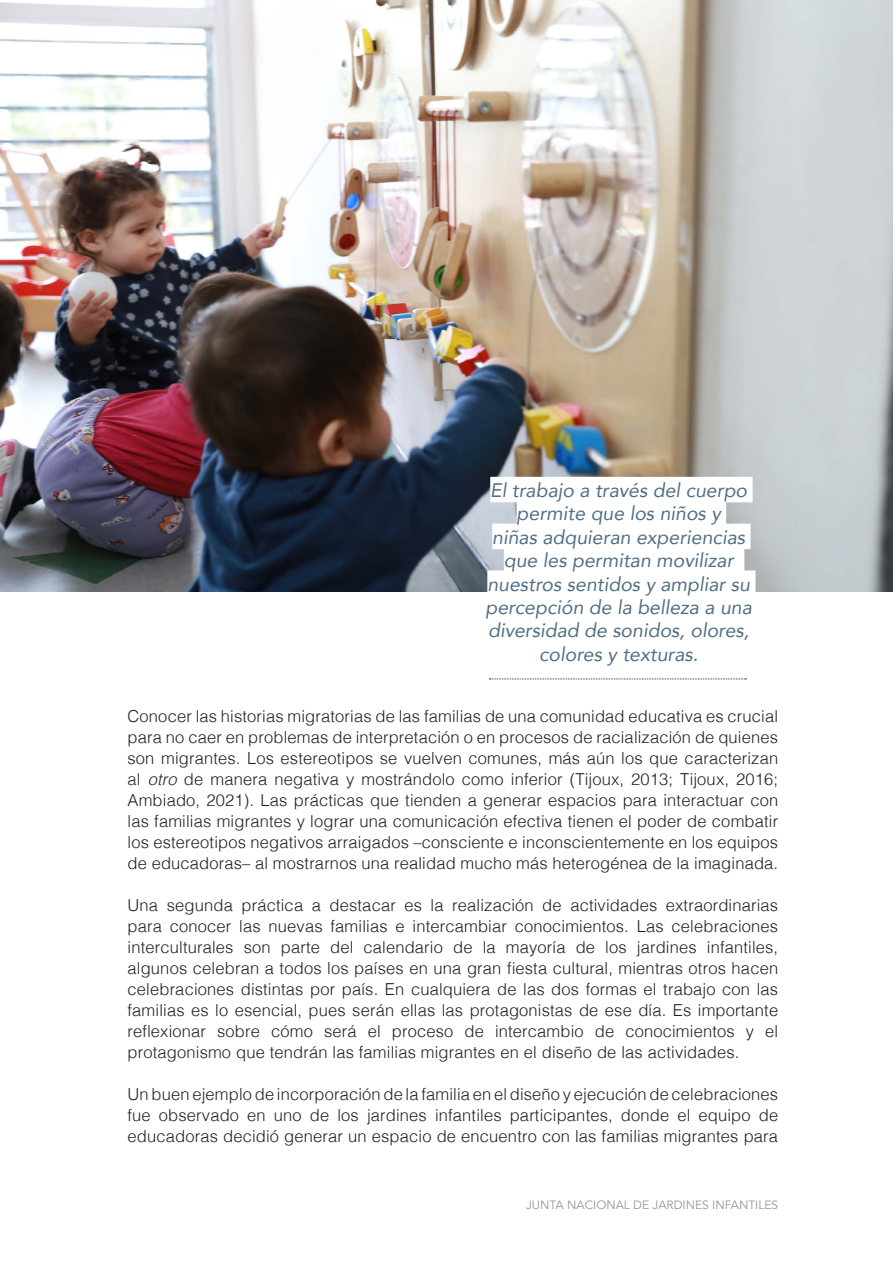
<style>
.page{position:relative;width:893px;height:1263px;background:#fff}
.page>*{position:absolute;margin:0;border:0;box-sizing:border-box;transform-origin:0 0}
.t1{font:italic 19.5px/23.4px "Avenir";color:#526f85;text-align:center}
.t2{font:300 16.5px/21px "Helvetica";letter-spacing:.01em;color:#231f20;text-align:justify}
.t3{font:12px "Avenir";color:#939598}
.s1{font-style:italic}
</style>
<div class="page">
<img style="left:0;top:0;width:893px;height:591px">
<div style="left:490px;top:477px;width:263px;height:25px;background:#fff"></div>
<div style="left:517px;top:500px;width:209px;height:26px;background:#fff"></div>
<div style="left:492px;top:524px;width:259px;height:25px;background:#fff"></div>
<div style="left:504px;top:547px;width:240px;height:25px;background:#fff"></div>
<div style="left:487px;top:570px;width:268px;height:26px;background:#fff"></div>
<svg style="left:489px;top:679px;width:257px;height:1px"></svg>
<p class="t1" style="left:486px;top:478px;width:268px">El trabajo a través del cuerpo permite que los niños y<br>niñas adquieran experiencias que les permitan movilizar nuestros sentidos y ampliar su percepción de la belleza a una diversidad de sonidos, olores, colores y texturas.</p>
<p class="t2" style="left:128px;top:704px;width:652px">Conocer las historias migratorias de las familias de una comunidad educativa es crucial para no caer en problemas de interpretación o en procesos de racialización de quienes son migrantes. Los estereotipos se vuelven comunes, más aún los que caracterizan al <span class="s1">otro</span> de manera negativa y mostrándolo como inferior (Tijoux, 2013; Tijoux, 2016; Ambiado, 2021). Las prácticas que tienden a generar espacios para interactuar con las familias migrantes y lograr una comunicación efectiva tienen el poder de combatir los estereotipos negativos arraigados –consciente e inconscientemente en los equipos de educadoras– al mostrarnos una realidad mucho más heterogénea de la imaginada.</p>
<p class="t2" style="left:128px;top:893px;width:652px">Una segunda práctica a destacar es la realización de actividades extraordinarias para conocer las nuevas familias e intercambiar conocimientos. Las celebraciones interculturales son parte del calendario de la mayoría de los jardines infantiles, algunos celebran a todos los países en una gran fiesta cultural, mientras otros hacen celebraciones distintas por país. En cualquiera de las dos formas el trabajo con las familias es lo esencial, pues serán ellas las protagonistas de ese día. Es importante reflexionar sobre cómo será el proceso de intercambio de conocimientos y el protagonismo que tendrán las familias migrantes en el diseño de las actividades.</p>
<p class="t2" style="left:128px;top:1082px;width:652px">Un buen ejemplo de incorporación de la familia en el diseño y ejecución de celebraciones fue observado en uno de los jardines infantiles participantes, donde el equipo de educadoras decidió generar un espacio de encuentro con las familias migrantes para</p>
<p class="t3" style="left:526px;top:1197px;width:254px">JUNTA NACIONAL DE JARDINES INFANTILES</p>
</div>
